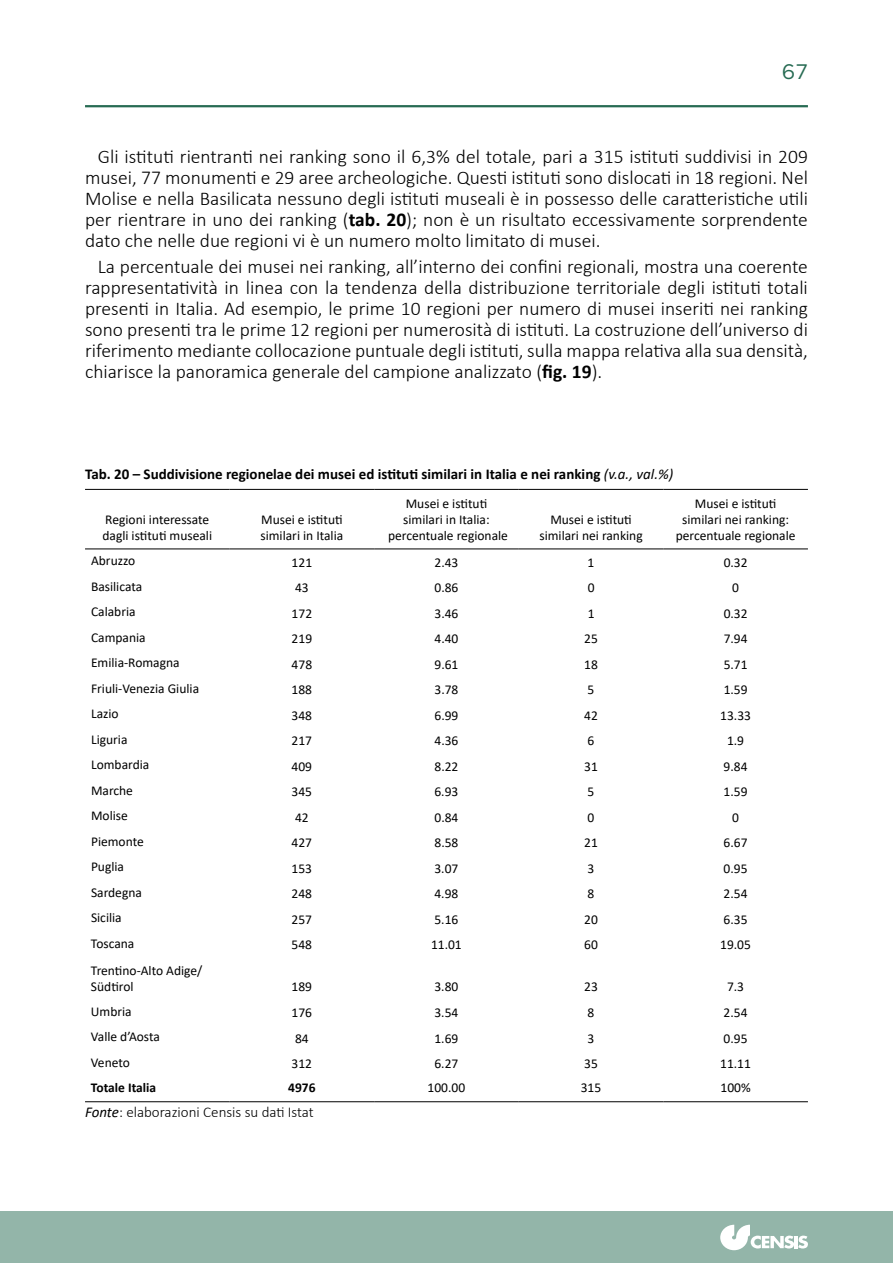
<style>
.page{position:relative;width:893px;height:1263px;background:#fff}
.page>*{position:absolute;margin:0;border:0;box-sizing:border-box;transform-origin:0 0}
.t1{font:21px "Gotham";color:#276b53}
.t2{font:300 19.5px/21px "Calibri";color:#000;text-align:justify}
.t3{font:700 15px "Calibri";color:#000}
.t4{font:300 15px "Calibri";color:#000}
.t5{font:13.5px/16.2px "Calibri";color:#000}
.t6{font:700 13.5px "Calibri";color:#000}
.s1{font-weight:700}
.s2{font-weight:400;font-style:italic}
</style>
<div class="page">
<div style="left:0;top:1212px;width:893px;height:51px;background:#93b5a9"></div>
<hr style="left:0;top:1212px;width:1px;height:51px;background:#276b53">
<hr style="left:85px;top:105px;width:723px;height:2px;background:#276b53">
<svg style="left:720px;top:1225px;width:88px;height:25px"></svg>
<hr style="left:85px;top:1101px;width:145px;height:1px;background:#000">
<hr style="left:230px;top:1101px;width:144px;height:1px;background:#000">
<hr style="left:374px;top:1101px;width:145px;height:1px;background:#000">
<hr style="left:519px;top:1101px;width:144px;height:1px;background:#000">
<hr style="left:663px;top:1101px;width:145px;height:1px;background:#000">
<hr style="left:85px;top:489px;width:145px;height:1px;background:#000">
<hr style="left:230px;top:489px;width:144px;height:1px;background:#000">
<hr style="left:374px;top:489px;width:145px;height:1px;background:#000">
<hr style="left:519px;top:489px;width:144px;height:1px;background:#000">
<hr style="left:663px;top:489px;width:145px;height:1px;background:#000">
<hr style="left:85px;top:548px;width:145px;height:1px;background:#000">
<hr style="left:230px;top:548px;width:144px;height:1px;background:#000">
<hr style="left:374px;top:548px;width:145px;height:1px;background:#000">
<hr style="left:519px;top:548px;width:144px;height:1px;background:#000">
<hr style="left:663px;top:548px;width:145px;height:1px;background:#000">
<p class="t1" style="left:782px;top:60px;width:28px">67</p>
<p class="t2" style="left:85px;top:146px;width:724px;text-indent:13px">Gli istituti rientranti nei ranking sono il 6,3% del totale, pari a 315 istituti suddivisi in 209 musei, 77 monumenti e 29 aree archeologiche. Questi istituti sono dislocati in 18 regioni. Nel Molise e nella Basilicata nessuno degli istituti museali è in possesso delle caratteristiche utili per rientrare in uno dei ranking (<span class="s1">tab. 20</span>); non è un risultato eccessivamente sorprendente dato che nelle due regioni vi è un numero molto limitato di musei.</p>
<p class="t2" style="left:85px;top:256px;width:724px;text-indent:13px">La percentuale dei musei nei ranking, all’interno dei confini regionali, mostra una coerente rappresentatività in linea con la tendenza della distribuzione territoriale degli istituti totali presenti in Italia. Ad esempio, le prime 10 regioni per numero di musei inseriti nei ranking sono presenti tra le prime 12 regioni per numerosità di istituti. La costruzione dell’universo di riferimento mediante collocazione puntuale degli istituti, sulla mappa relativa alla sua densità, chiarisce la panoramica generale del campione analizzato (<span class="s1">fig. 19</span>).</p>
<p class="t3" style="left:85px;top:463px;width:590px">Tab. 20 – Suddivisione regionelae dei musei ed istituti similari in Italia e nei ranking <span class="s2">(v.a., val.%)</span></p>
<p class="t5" style="left:103px;top:511px;width:111px">Regioni interessate dagli istituti museali</p>
<p class="t5" style="left:260px;top:511px;width:84px">Musei e istituti similari in Italia</p>
<p class="t5" style="left:388px;top:495px;width:121px;text-align:center">Musei e istituti similari in Italia: percentuale regionale</p>
<p class="t5" style="left:676px;top:495px;width:121px;text-align:center">Musei e istituti similari nei ranking: percentuale regionale</p>
<p class="t5" style="left:539px;top:511px;width:105px;text-align:center">Musei e istituti similari nei ranking</p>
<p class="t5" style="left:91px;top:552px;width:46px">Abruzzo</p>
<p class="t5" style="left:292px;top:554px;width:22px">121</p>
<p class="t5" style="left:434px;top:554px;width:25px">2.43</p>
<p class="t5" style="left:588px;top:554px;width:8px">1</p>
<p class="t5" style="left:724px;top:554px;width:25px">0.32</p>
<p class="t5" style="left:91px;top:578px;width:53px">Basilicata</p>
<p class="t5" style="left:295px;top:579px;width:15px">43</p>
<p class="t5" style="left:434px;top:579px;width:25px">0.86</p>
<p class="t5" style="left:588px;top:579px;width:8px">0</p>
<p class="t5" style="left:732px;top:579px;width:8px">0</p>
<p class="t5" style="left:91px;top:603px;width:46px">Calabria</p>
<p class="t5" style="left:292px;top:605px;width:22px">172</p>
<p class="t5" style="left:434px;top:605px;width:25px">3.46</p>
<p class="t5" style="left:588px;top:605px;width:8px">1</p>
<p class="t5" style="left:724px;top:605px;width:25px">0.32</p>
<p class="t5" style="left:91px;top:629px;width:56px">Campania</p>
<p class="t5" style="left:292px;top:630px;width:22px">219</p>
<p class="t5" style="left:434px;top:630px;width:25px">4.40</p>
<p class="t5" style="left:584px;top:630px;width:15px">25</p>
<p class="t5" style="left:724px;top:630px;width:25px">7.94</p>
<p class="t5" style="left:91px;top:654px;width:90px">Emilia-Romagna</p>
<p class="t5" style="left:292px;top:656px;width:22px">478</p>
<p class="t5" style="left:434px;top:656px;width:25px">9.61</p>
<p class="t5" style="left:584px;top:656px;width:15px">18</p>
<p class="t5" style="left:724px;top:656px;width:25px">5.71</p>
<p class="t5" style="left:91px;top:680px;width:110px">Friuli-Venezia Giulia</p>
<p class="t5" style="left:292px;top:681px;width:22px">188</p>
<p class="t5" style="left:434px;top:681px;width:25px">3.78</p>
<p class="t5" style="left:588px;top:681px;width:8px">5</p>
<p class="t5" style="left:724px;top:681px;width:25px">1.59</p>
<p class="t5" style="left:91px;top:705px;width:29px">Lazio</p>
<p class="t5" style="left:292px;top:707px;width:22px">348</p>
<p class="t5" style="left:434px;top:707px;width:25px">6.99</p>
<p class="t5" style="left:584px;top:707px;width:15px">42</p>
<p class="t5" style="left:720px;top:707px;width:32px">13.33</p>
<p class="t5" style="left:91px;top:731px;width:38px">Liguria</p>
<p class="t5" style="left:292px;top:732px;width:22px">217</p>
<p class="t5" style="left:434px;top:732px;width:25px">4.36</p>
<p class="t5" style="left:588px;top:732px;width:8px">6</p>
<p class="t5" style="left:727px;top:732px;width:19px">1.9</p>
<p class="t5" style="left:91px;top:756px;width:60px">Lombardia</p>
<p class="t5" style="left:292px;top:758px;width:22px">409</p>
<p class="t5" style="left:434px;top:758px;width:25px">8.22</p>
<p class="t5" style="left:584px;top:758px;width:15px">31</p>
<p class="t5" style="left:724px;top:758px;width:25px">9.84</p>
<p class="t5" style="left:91px;top:782px;width:44px">Marche</p>
<p class="t5" style="left:292px;top:783px;width:22px">345</p>
<p class="t5" style="left:434px;top:783px;width:25px">6.93</p>
<p class="t5" style="left:588px;top:783px;width:8px">5</p>
<p class="t5" style="left:724px;top:783px;width:25px">1.59</p>
<p class="t5" style="left:91px;top:807px;width:38px">Molise</p>
<p class="t5" style="left:295px;top:809px;width:15px">42</p>
<p class="t5" style="left:434px;top:809px;width:25px">0.84</p>
<p class="t5" style="left:588px;top:809px;width:8px">0</p>
<p class="t5" style="left:732px;top:809px;width:8px">0</p>
<p class="t5" style="left:91px;top:833px;width:54px">Piemonte</p>
<p class="t5" style="left:292px;top:834px;width:22px">427</p>
<p class="t5" style="left:434px;top:834px;width:25px">8.58</p>
<p class="t5" style="left:584px;top:834px;width:15px">21</p>
<p class="t5" style="left:724px;top:834px;width:25px">6.67</p>
<p class="t5" style="left:91px;top:858px;width:35px">Puglia</p>
<p class="t5" style="left:292px;top:860px;width:22px">153</p>
<p class="t5" style="left:434px;top:860px;width:25px">3.07</p>
<p class="t5" style="left:588px;top:860px;width:8px">3</p>
<p class="t5" style="left:724px;top:860px;width:25px">0.95</p>
<p class="t5" style="left:91px;top:884px;width:52px">Sardegna</p>
<p class="t5" style="left:292px;top:885px;width:22px">248</p>
<p class="t5" style="left:434px;top:885px;width:25px">4.98</p>
<p class="t5" style="left:588px;top:885px;width:8px">8</p>
<p class="t5" style="left:724px;top:885px;width:25px">2.54</p>
<p class="t5" style="left:91px;top:909px;width:32px">Sicilia</p>
<p class="t5" style="left:292px;top:911px;width:22px">257</p>
<p class="t5" style="left:434px;top:911px;width:25px">5.16</p>
<p class="t5" style="left:584px;top:911px;width:15px">20</p>
<p class="t5" style="left:724px;top:911px;width:25px">6.35</p>
<p class="t5" style="left:91px;top:935px;width:45px">Toscana</p>
<p class="t5" style="left:292px;top:936px;width:22px">548</p>
<p class="t5" style="left:431px;top:936px;width:32px">11.01</p>
<p class="t5" style="left:584px;top:936px;width:15px">60</p>
<p class="t5" style="left:720px;top:936px;width:32px">19.05</p>
<p class="t5" style="left:91px;top:962px;width:113px">Trentino-Alto Adige/<br>Südtirol</p>
<p class="t5" style="left:292px;top:978px;width:22px">189</p>
<p class="t5" style="left:434px;top:978px;width:25px">3.80</p>
<p class="t5" style="left:584px;top:978px;width:15px">23</p>
<p class="t5" style="left:727px;top:978px;width:19px">7.3</p>
<p class="t5" style="left:91px;top:1003px;width:42px">Umbria</p>
<p class="t5" style="left:292px;top:1004px;width:22px">176</p>
<p class="t5" style="left:434px;top:1004px;width:25px">3.54</p>
<p class="t5" style="left:588px;top:1004px;width:8px">8</p>
<p class="t5" style="left:724px;top:1004px;width:25px">2.54</p>
<p class="t5" style="left:91px;top:1028px;width:70px">Valle d’Aosta</p>
<p class="t5" style="left:295px;top:1030px;width:15px">84</p>
<p class="t5" style="left:434px;top:1030px;width:25px">1.69</p>
<p class="t5" style="left:588px;top:1030px;width:8px">3</p>
<p class="t5" style="left:724px;top:1030px;width:25px">0.95</p>
<p class="t5" style="left:91px;top:1054px;width:40px">Veneto</p>
<p class="t5" style="left:292px;top:1055px;width:22px">312</p>
<p class="t5" style="left:434px;top:1055px;width:25px">6.27</p>
<p class="t5" style="left:584px;top:1055px;width:15px">35</p>
<p class="t5" style="left:720px;top:1055px;width:32px">11.11</p>
<p class="t6" style="left:91px;top:1078px;width:67px">Totale Italia</p>
<p class="t6" style="left:288px;top:1078px;width:29px">4976</p>
<p class="t5" style="left:428px;top:1079px;width:39px">100.00</p>
<p class="t5" style="left:581px;top:1079px;width:22px">315</p>
<p class="t5" style="left:720px;top:1079px;width:32px">100%</p>
<p class="t4" style="left:85px;top:1103px;width:230px"><span class="s2">Fonte</span>: elaborazioni Censis su dati Istat</p>
</div>
